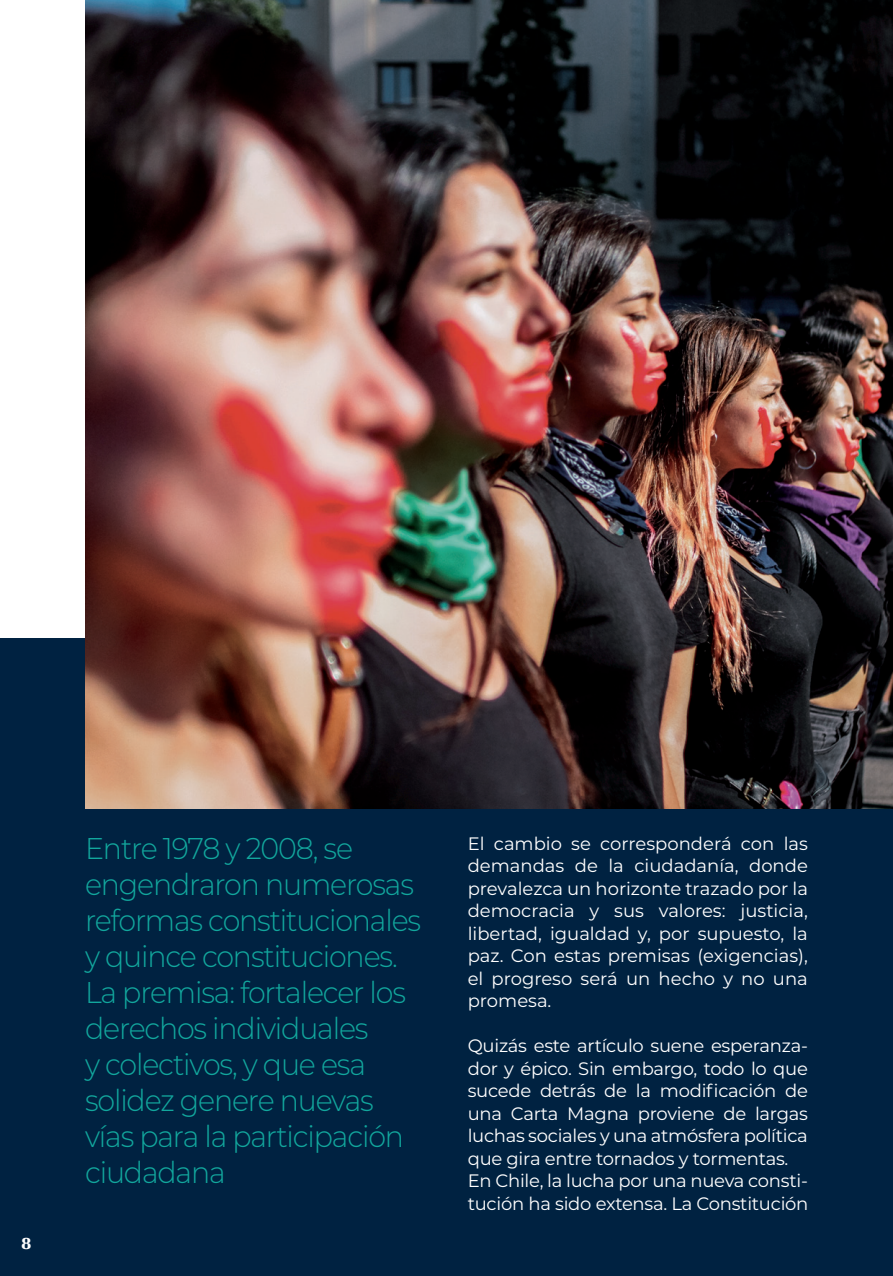
<style>
.page{position:relative;width:893px;height:1276px;background:#fff}
.page>*{position:absolute;margin:0;border:0;box-sizing:border-box;transform-origin:0 0}
.t1{font:300 30px/36px "Montserrat";letter-spacing:-.04em;color:#12a79d;scale:.95 1}
.t2{font:18px/22.5px "Montserrat";letter-spacing:-.015em;color:#fff;text-align:justify}
.t3{font:700 15px "DejaVu Serif";color:#fff}
</style>
<div class="page">
<div style="left:0;top:638px;width:893px;height:638px;background:#002241"></div>
<img style="left:85px;top:0;width:808px;height:808px">
<p class="t3" style="left:21px;top:1231px;width:12px">8</p>
<h1 class="t1" style="left:85px;top:829px;width:355px">Entre 1978 y 2008, se engendraron numerosas reformas constitucionales y quince constituciones.<br>La premisa: fortalecer los derechos individuales<br>y colectivos, y que esa solidez genere nuevas vías para la participación ciudadana</h1>
<p class="t2" style="left:468px;top:831px;width:342px">El cambio se corresponderá con las demandas de la ciudadanía, donde prevalezca un horizonte trazado por la democracia y sus valores: justicia, libertad, igualdad y, por supuesto, la paz. Con estas premisas (exigencias), el progreso será un hecho y no una promesa.</p>
<p class="t2" style="left:468px;top:1034px;width:342px;text-align:left">Quizás este artículo suene esperanza&shy;dor y épico. Sin embargo, todo lo que sucede detrás de la modificación de una Carta Magna proviene de largas luchas sociales y una atmósfera política que gira entre tornados y tormentas.<br>En Chile, la lucha por una nueva consti&shy;tución ha sido extensa. La Constitución</p>
</div>
